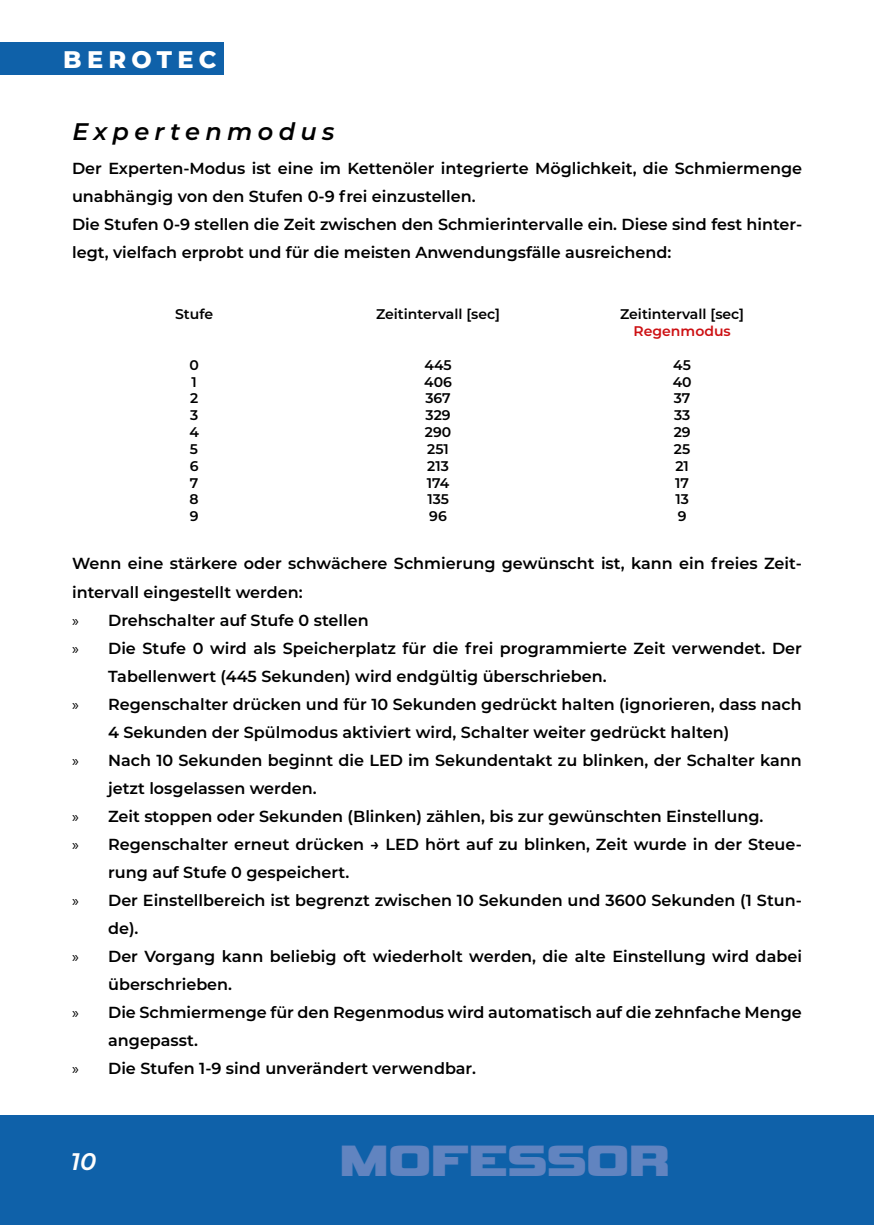
<style>
.page{position:relative;width:874px;height:1225px;background:#fff}
.page>*{position:absolute;margin:0;border:0;box-sizing:border-box;transform-origin:0 0}
.t1{font:700 46px "Vipnagorgialla Rg";color:#6184c0}
.t2{font:italic 600 24px "Montserrat";letter-spacing:.22em;color:#000}
.t3{font:800 24px "Montserrat";letter-spacing:.22em;color:#fff}
.t4{font:italic 600 24px "Montserrat";color:#fdfdfd}
.t5{font:600 16px/28px "Montserrat";color:#000}
.t6{font:600 14px/16.8px "Montserrat";color:#000;text-align:center}
.t7{font:600 14px "Montserrat";color:#cd1013}
.s1{font-family:"Myriad Pro";font-weight:400}
</style>
<div class="page">
<div style="left:0;top:1115px;width:873px;height:110px;background:#0f61a9"></div>
<div style="left:0;top:43px;width:223px;height:32px;background:#0f61a9"></div>
<h2 class="t3" style="left:63px;top:41px;width:155px">BEROTEC</h2>
<h2 class="t2" style="left:72px;top:115px;width:263px">Expertenmodus</h2>
<p class="t5" style="left:72px;top:153px;width:731px">Der Experten-Modus ist eine im Kettenöler integrierte Möglichkeit, die Schmiermenge unabhängig von den Stufen 0-9 frei einzustellen.<br>Die Stufen 0-9 stellen die Zeit zwischen den Schmierintervalle ein. Diese sind fest hinter&shy;legt, vielfach erprobt und für die meisten Anwendungsfälle ausreichend:</p>
<p class="t6" style="left:619px;top:305px;width:126px">Zeitintervall [sec]</p>
<p class="t7" style="left:633px;top:321px;width:99px">Regenmodus</p>
<p class="t6" style="left:672px;top:356px;width:20px">45<br>40<br>37<br>33<br>29<br>25<br>21<br>17<br>13<br>9</p>
<p class="t5" style="left:72px;top:548px;width:731px">Wenn eine stärkere oder schwächere Schmierung gewünscht ist, kann ein freies Zeit-</p>
<p class="t5" style="left:72px;top:577px;width:232px">intervall eingestellt werden:</p>
<p class="t5" style="left:72px;top:605px;width:298px"><span class="s1">»</span> Drehschalter auf Stufe 0 stellen</p>
<p class="t5" style="left:72px;top:633px;width:731px"><span class="s1">»</span> Die Stufe 0 wird als Speicherplatz für die frei programmierte Zeit verwendet. Der</p>
<p class="t5" style="left:108px;top:661px;width:500px">Tabellenwert (445 Sekunden) wird endgültig überschrieben.</p>
<p class="t5" style="left:72px;top:689px;width:731px"><span class="s1">»</span> Regenschalter drücken und für 10 Sekunden gedrückt halten (ignorieren, dass nach</p>
<p class="t5" style="left:108px;top:717px;width:622px">4 Sekunden der Spülmodus aktiviert wird, Schalter weiter gedrückt halten)</p>
<p class="t5" style="left:72px;top:745px;width:731px"><span class="s1">»</span> Nach 10 Sekunden beginnt die LED im Sekundentakt zu blinken, der Schalter kann</p>
<p class="t5" style="left:108px;top:773px;width:210px">jetzt losgelassen werden.</p>
<p class="t5" style="left:72px;top:801px;width:692px"><span class="s1">»</span> Zeit stoppen oder Sekunden (Blinken) zählen, bis zur gewünschten Einstellung.</p>
<p class="t5" style="left:72px;top:829px;width:731px"><span class="s1">»</span> Regenschalter erneut drücken → LED hört auf zu blinken, Zeit wurde in der Steue-</p>
<p class="t5" style="left:108px;top:857px;width:243px">rung auf Stufe 0 gespeichert.</p>
<p class="t5" style="left:72px;top:885px;width:731px"><span class="s1">»</span> Der Einstellbereich ist begrenzt zwischen 10 Sekunden und 3600 Sekunden (1 Stun-</p>
<p class="t5" style="left:108px;top:913px;width:32px">de).</p>
<p class="t5" style="left:72px;top:941px;width:731px"><span class="s1">»</span> Der Vorgang kann beliebig oft wiederholt werden, die alte Einstellung wird dabei</p>
<p class="t5" style="left:108px;top:969px;width:125px">überschrieben.</p>
<p class="t5" style="left:72px;top:997px;width:731px"><span class="s1">»</span> Die Schmiermenge für den Regenmodus wird automatisch auf die zehnfache Menge</p>
<p class="t5" style="left:108px;top:1025px;width:91px">angepasst.</p>
<p class="t5" style="left:72px;top:1053px;width:405px"><span class="s1">»</span> Die Stufen 1-9 sind unverändert verwendbar.</p>
<p class="t6" style="left:376px;top:305px;width:126px">Zeitintervall [sec]</p>
<p class="t6" style="left:424px;top:356px;width:29px">445<br>406<br>367<br>329<br>290<br>251<br>213<br>174<br>135<br>96</p>
<p class="t6" style="left:175px;top:305px;width:40px">Stufe</p>
<p class="t6" style="left:189px;top:356px;width:11px;text-align:left">0<br>1<br>2<br>3<br>4<br>5<br>6<br>7<br>8<br>9</p>
<h2 class="t4" style="left:71px;top:1144px;width:27px">10</h2>
<h1 class="t1" style="left:339px;top:1122px;width:331px">MOFESSOR</h1>
</div>
